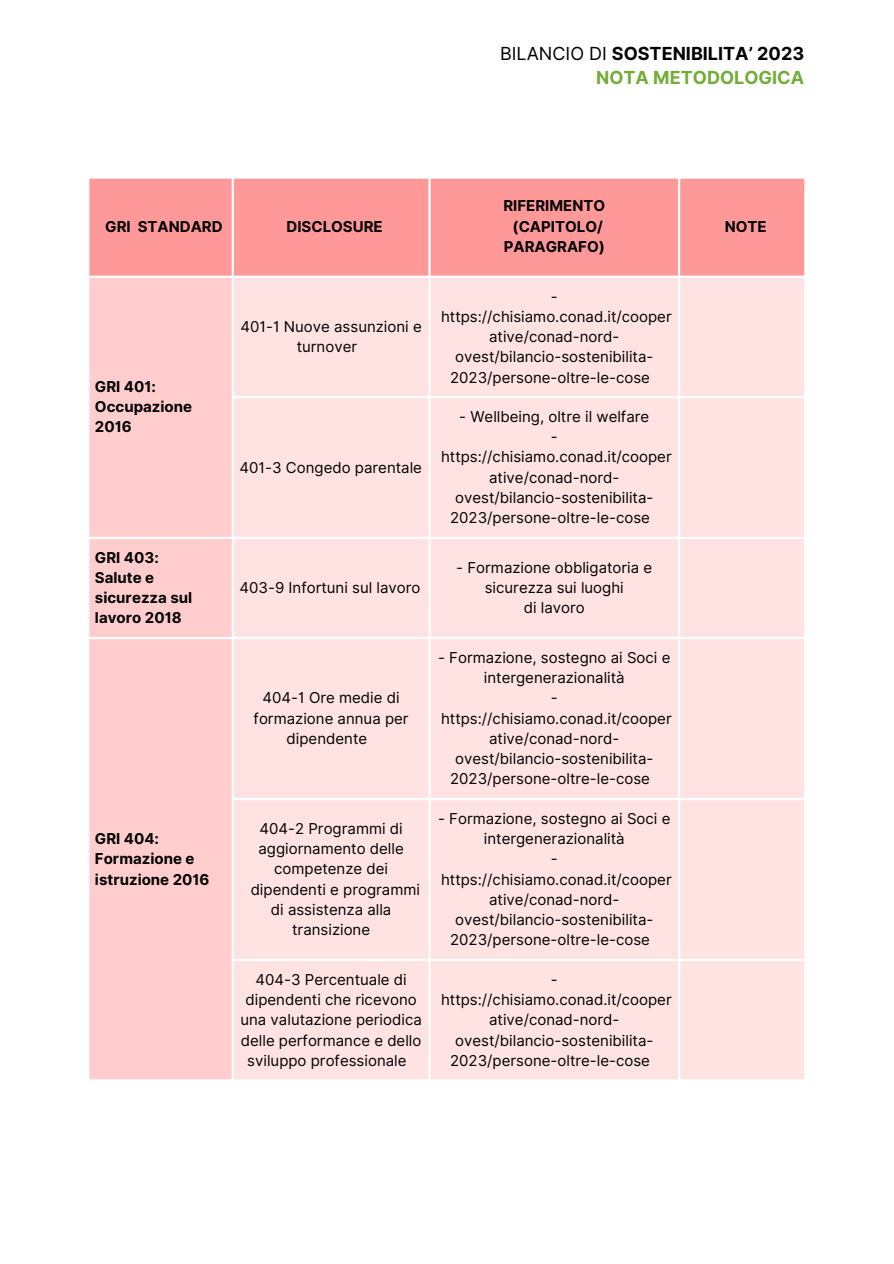
<style>
.page{position:relative;width:894px;height:1264px;background:#fff}
.page>*{position:absolute;margin:0;border:0;box-sizing:border-box;transform-origin:0 0}
.t1{font:700 18px/24.8px "Inter";color:#000;text-align:right}
.t2{font:15px/20.2px "Inter";color:#000;text-align:center}
.t3{font:700 15px/20.2px "Inter";color:#000}
.s1{font-weight:400}
.s2{color:#73ad37}
</style>
<div class="page">
<div style="left:89px;top:179px;width:715px;height:97px;background:#f99"></div>
<div style="left:89px;top:278px;width:142px;height:801px;background:#ffcdcd"></div>
<div style="left:234px;top:278px;width:570px;height:801px;background:#ffe3e3"></div>
<p class="t1" style="left:500px;top:41px;width:305px"><span class="s1">BILANCIO DI</span> SOSTENIBILITA’ 2023<br><span class="s2">NOTA METODOLOGICA</span></p>
<h1 class="t3" style="left:105px;top:216px;width:119px">GRI STANDARD</h1>
<p class="t3" style="left:286px;top:216px;width:98px">DISCLOSURE</p>
<p class="t3" style="left:95px;top:376px;width:98px">GRI 401:<br>Occupazione<br>2016</p>
<p class="t2" style="left:240px;top:316px;width:183px">401-1 Nuove assunzioni e turnover</p>
<p class="t2" style="left:239px;top:457px;width:184px">401-3 Congedo parentale</p>
<p class="t3" style="left:95px;top:547px;width:65px">GRI 403:</p>
<p class="t3" style="left:95px;top:567px;width:99px">Salute e sicurezza sul lavoro 2018</p>
<p class="t2" style="left:239px;top:577px;width:182px">403-9 Infortuni sul lavoro</p>
<p class="t3" style="left:95px;top:828px;width:116px">GRI 404:<br>Formazione e istruzione 2016</p>
<p class="t2" style="left:253px;top:687px;width:156px">404-1 Ore medie di formazione annua per dipendente</p>
<p class="t2" style="left:258px;top:818px;width:147px">404-2 Programmi di aggiornamento delle competenze dei</p>
<p class="t2" style="left:250px;top:879px;width:171px">dipendenti e programmi di assistenza alla transizione</p>
<p class="t3" style="left:503px;top:196px;width:103px">RIFERIMENTO</p>
<p class="t3" style="left:512px;top:216px;width:92px">(CAPITOLO/</p>
<p class="t3" style="left:503px;top:236px;width:103px">PARAGRAFO)</p>
<p class="t2" style="left:550px;top:286px;width:8px">-</p>
<p class="t2" style="left:441px;top:306px;width:232px">https://chisiamo.conad.it/cooper</p>
<p class="t2" style="left:489px;top:326px;width:132px">ative/conad-nord-</p>
<p class="t2" style="left:455px;top:347px;width:200px">ovest/bilancio-sostenibilita-</p>
<p class="t2" style="left:450px;top:367px;width:201px">2023/persone-oltre-le-cose</p>
<p class="t2" style="left:459px;top:406px;width:191px">- Wellbeing, oltre il welfare</p>
<p class="t2" style="left:550px;top:426px;width:8px">-</p>
<p class="t2" style="left:441px;top:447px;width:232px">https://chisiamo.conad.it/cooper</p>
<p class="t2" style="left:489px;top:467px;width:132px">ative/conad-nord-</p>
<p class="t2" style="left:455px;top:487px;width:200px">ovest/bilancio-sostenibilita-</p>
<p class="t2" style="left:450px;top:507px;width:201px">2023/persone-oltre-le-cose</p>
<p class="t2" style="left:456px;top:557px;width:197px">- Formazione obbligatoria e sicurezza sui luoghi</p>
<p class="t2" style="left:523px;top:597px;width:63px">di lavoro</p>
<p class="t2" style="left:438px;top:647px;width:234px">- Formazione, sostegno ai Soci e intergenerazionalità</p>
<p class="t2" style="left:550px;top:687px;width:8px">-</p>
<p class="t2" style="left:441px;top:708px;width:232px">https://chisiamo.conad.it/cooper</p>
<p class="t2" style="left:489px;top:728px;width:132px">ative/conad-nord-</p>
<p class="t2" style="left:455px;top:748px;width:200px">ovest/bilancio-sostenibilita-</p>
<p class="t2" style="left:450px;top:768px;width:201px">2023/persone-oltre-le-cose</p>
<p class="t2" style="left:438px;top:808px;width:234px">- Formazione, sostegno ai Soci e intergenerazionalità</p>
<p class="t2" style="left:550px;top:848px;width:8px">-</p>
<p class="t2" style="left:441px;top:869px;width:232px">https://chisiamo.conad.it/cooper</p>
<p class="t2" style="left:489px;top:889px;width:132px">ative/conad-nord-</p>
<p class="t2" style="left:455px;top:909px;width:200px">ovest/bilancio-sostenibilita-</p>
<p class="t2" style="left:450px;top:929px;width:201px">2023/persone-oltre-le-cose</p>
<p class="t3" style="left:724px;top:216px;width:43px">NOTE</p>
<p class="t2" style="left:240px;top:969px;width:183px">404-3 Percentuale di dipendenti che ricevono una valutazione periodica delle performance e dello sviluppo professionale</p>
<p class="t2" style="left:550px;top:969px;width:8px">-</p>
<p class="t2" style="left:441px;top:989px;width:232px">https://chisiamo.conad.it/cooper</p>
<p class="t2" style="left:489px;top:1009px;width:132px">ative/conad-nord-</p>
<p class="t2" style="left:455px;top:1029px;width:200px">ovest/bilancio-sostenibilita-</p>
<p class="t2" style="left:450px;top:1050px;width:201px">2023/persone-oltre-le-cose</p>
</div>
